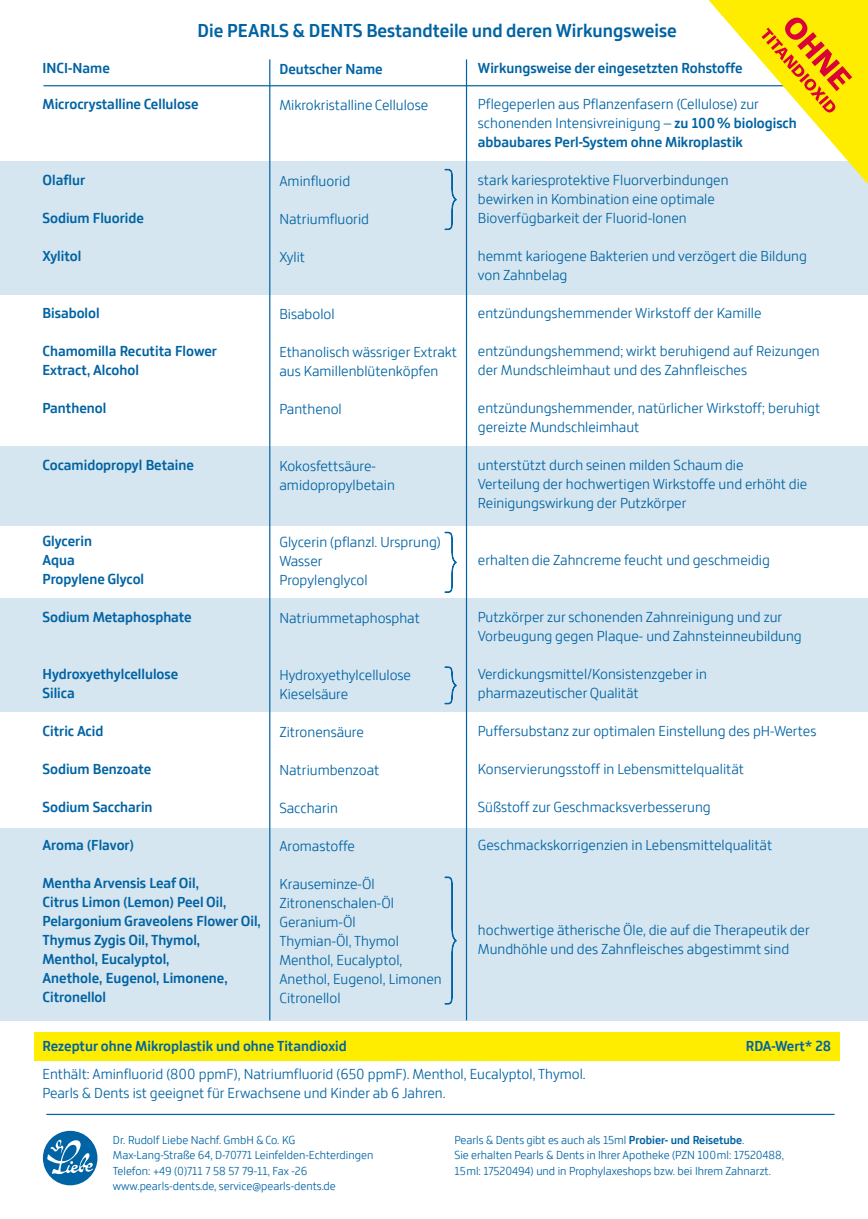
<style>
.page{position:relative;width:868px;height:1219px;background:#fff}
.page>*{position:absolute;margin:0;border:0;box-sizing:border-box;transform-origin:0 0}
.t1{font:700 19.4px "Bronkoh";color:#0063a3}
.t2{font:300 15px/19px "Bronkoh";color:#0063a3}
.t3{font:700 15px/19px "Bronkoh";color:#0063a3}
.t4{font:300 12px/15.6px "Bronkoh";color:#0063a3}
.s1{font-weight:700}
</style>
<div class="page">
<div style="left:34px;top:1032px;width:805px;height:28px;background:#ffed00"></div>
<div style="left:0;top:828px;width:867px;height:192px;background:#d6e6f0"></div>
<div style="left:0;top:598px;width:867px;height:113px;background:#d6e6f0"></div>
<div style="left:0;top:161px;width:867px;height:134px;background:#d6e6f0"></div>
<div style="left:0;top:446px;width:867px;height:80px;background:#d6e6f0"></div>
<hr style="left:269px;top:59px;width:1px;height:961px;background:#0063a3">
<hr style="left:466px;top:59px;width:1px;height:961px;background:#0063a3">
<hr style="left:43px;top:85px;width:785px;height:1px;background:#0063a3">
<svg style="left:444px;top:666px;width:13px;height:39px"></svg>
<svg style="left:444px;top:876px;width:13px;height:129px"></svg>
<svg style="left:444px;top:532px;width:13px;height:61px"></svg>
<svg style="left:444px;top:169px;width:13px;height:61px"></svg>
<hr style="left:46px;top:1114px;width:788px;height:1px;background:#0063a3">
<div style="left:43px;top:1131px;width:54px;height:54px;background:#0063a3;border-radius:50%"></div>
<svg style="left:47px;top:1138px;width:46px;height:36px"></svg>
<svg style="left:708px;top:0;width:159px;height:183px"></svg>
<p class="t1" style="left:198px;top:20px;width:480px">Die PEARLS &amp; DENTS Bestandteile und deren Wirkungsweise</p>
<p class="t3" style="left:43px;top:59px;width:69px">INCI-Name</p>
<p class="t3" style="left:43px;top:95px;width:158px">Microcrystalline Cellulose</p>
<p class="t3" style="left:279px;top:60px;width:105px">Deutscher Name</p>
<p class="t2" style="left:279px;top:96px;width:150px">Mikrokristalline Cellulose</p>
<p class="t3" style="left:43px;top:171px;width:44px">Olaflur</p>
<p class="t3" style="left:43px;top:209px;width:103px">Sodium Fluoride</p>
<p class="t3" style="left:43px;top:247px;width:40px">Xylitol</p>
<p class="t3" style="left:43px;top:304px;width:59px">Bisabolol</p>
<p class="t3" style="left:43px;top:342px;width:176px">Chamomilla Recutita Flower<br>Extract, Alcohol</p>
<p class="t3" style="left:43px;top:399px;width:65px">Panthenol</p>
<p class="t3" style="left:43px;top:456px;width:153px">Cocamidopropyl Betaine</p>
<p class="t3" style="left:43px;top:532px;width:103px">Glycerin<br>Aqua<br>Propylene Glycol</p>
<p class="t3" style="left:43px;top:608px;width:151px">Sodium Metaphosphate</p>
<p class="t3" style="left:43px;top:665px;width:137px">Hydroxyethylcellulose<br>Silica</p>
<p class="t3" style="left:43px;top:722px;width:62px">Citric Acid</p>
<p class="t3" style="left:43px;top:760px;width:110px">Sodium Benzoate</p>
<p class="t3" style="left:43px;top:798px;width:111px">Sodium Saccharin</p>
<p class="t3" style="left:43px;top:836px;width:93px">Aroma (Flavor)</p>
<p class="t3" style="left:43px;top:874px;width:220px">Mentha Arvensis Leaf Oil,<br>Citrus Limon (Lemon) Peel Oil,<br>Pelargonium Graveolens Flower Oil,<br>Thymus Zygis Oil, Thymol,<br>Menthol, Eucalyptol,<br>Anethole, Eugenol, Limonene,<br>Citronellol</p>
<p class="t2" style="left:279px;top:172px;width:72px">Aminfluorid</p>
<p class="t2" style="left:279px;top:210px;width:91px">Natriumfluorid</p>
<p class="t2" style="left:279px;top:248px;width:27px">Xylit</p>
<p class="t2" style="left:279px;top:305px;width:57px">Bisabolol</p>
<p class="t2" style="left:279px;top:343px;width:179px">Ethanolisch wässriger Extrakt aus Kamillenblütenköpfen</p>
<p class="t2" style="left:279px;top:400px;width:64px">Panthenol</p>
<p class="t2" style="left:279px;top:457px;width:117px">Kokosfettsäure&shy;amidopropylbetain</p>
<p class="t2" style="left:279px;top:533px;width:163px">Glycerin (pflanzl. Ursprung)<br>Wasser<br>Propylenglycol</p>
<p class="t2" style="left:279px;top:609px;width:142px">Natriummetaphosphat</p>
<p class="t2" style="left:279px;top:666px;width:133px">Hydroxyethylcellulose<br>Kieselsäure</p>
<p class="t2" style="left:279px;top:723px;width:86px">Zitronensäure</p>
<p class="t2" style="left:279px;top:761px;width:101px">Natriumbenzoat</p>
<p class="t2" style="left:279px;top:799px;width:60px">Saccharin</p>
<p class="t2" style="left:279px;top:837px;width:77px">Aromastoffe</p>
<p class="t2" style="left:279px;top:875px;width:164px">Krauseminze-Öl<br>Zitronenschalen-Öl<br>Geranium-Öl<br>Thymian-Öl, Thymol<br>Menthol, Eucalyptol,<br>Anethol, Eugenol, Limonen<br>Citronellol</p>
<p class="t3" style="left:478px;top:59px;width:266px">Wirkungsweise der eingesetzten Rohstoffe</p>
<p class="t2" style="left:478px;top:95px;width:320px">Pflegeperlen aus Pflanzenfasern (Cellulose) zur schonenden Intensivreinigung – <span class="s1">zu 100% biologisch abbaubares Perl-System ohne Mikroplastik</span></p>
<p class="t2" style="left:478px;top:171px;width:252px">stark kariesprotektive Fluorverbindungen bewirken in Kombination eine optimale<br>Bioverfügbarkeit der Fluorid-Ionen</p>
<p class="t2" style="left:478px;top:247px;width:330px">hemmt kariogene Bakterien und verzögert die Bildung von Zahnbelag</p>
<p class="t2" style="left:478px;top:304px;width:285px">entzündungshemmender Wirkstoff der Kamille</p>
<p class="t2" style="left:478px;top:342px;width:343px">entzündungshemmend; wirkt beruhigend auf Reizungen der Mundschleimhaut und des Zahnfleisches</p>
<p class="t2" style="left:478px;top:399px;width:344px">entzündungshemmender, natürlicher Wirkstoff; beruhigt gereizte Mundschleimhaut</p>
<p class="t2" style="left:478px;top:456px;width:331px">unterstützt durch seinen milden Schaum die<br>Verteilung der hochwertigen Wirkstoffe und erhöht die<br>Reinigungswirkung der Putzkörper</p>
<p class="t2" style="left:478px;top:551px;width:293px">erhalten die Zahncreme feucht und geschmeidig</p>
<p class="t2" style="left:478px;top:608px;width:325px">Putzkörper zur schonenden Zahnreinigung und zur<br>Vorbeugung gegen Plaque- und Zahnsteinneubildung</p>
<p class="t2" style="left:478px;top:665px;width:230px">Verdickungsmittel/Konsistenzgeber in pharmazeutischer Qualität</p>
<p class="t2" style="left:478px;top:722px;width:340px">Puffersubstanz zur optimalen Einstellung des pH-Wertes</p>
<p class="t2" style="left:478px;top:760px;width:267px">Konservierungsstoff in Lebensmittelqualität</p>
<p class="t2" style="left:478px;top:798px;width:234px">Süßstoff zur Geschmacksverbesserung</p>
<p class="t2" style="left:478px;top:836px;width:296px">Geschmackskorrigenzien in Lebensmittelqualität</p>
<p class="t2" style="left:478px;top:921px;width:333px">hochwertige ätherische Öle, die auf die Therapeutik der<br>Mundhöhle und des Zahnfleisches abgestimmt sind</p>
<p class="t3" style="left:43px;top:1037px;width:305px">Rezeptur ohne Mikroplastik und ohne Titandioxid</p>
<p class="t3" style="left:745px;top:1037px;width:87px">RDA-Wert* 28</p>
<p class="t2" style="left:43px;top:1065px;width:544px">Enthält: Aminfluorid (800 ppmF), Natriumfluorid (650 ppmF). Menthol, Eucalyptol, Thymol.<br>Pearls &amp; Dents ist geeignet für Erwachsene und Kinder ab 6 Jahren.</p>
<p class="t4" style="left:113px;top:1132px;width:262px">Dr. Rudolf Liebe Nachf. GmbH &amp; Co. KG Max-Lang-Straße 64, D-70771 Leinfelden-Echterdingen Telefon: +49 (0)711 7 58 57 79-11, Fax -26 www.pearls-dents.de, service@pearls-dents.de</p>
<p class="t4" style="left:454px;top:1132px;width:331px">Pearls &amp; Dents gibt es auch als 15ml <span class="s1">Probier- und Reisetube</span>.<br>Sie erhalten Pearls &amp; Dents in Ihrer Apotheke (PZN 100ml: 17520488,<br>15ml: 17520494) und in Prophylaxeshops bzw. bei Ihrem Zahnarzt.</p>
</div>
